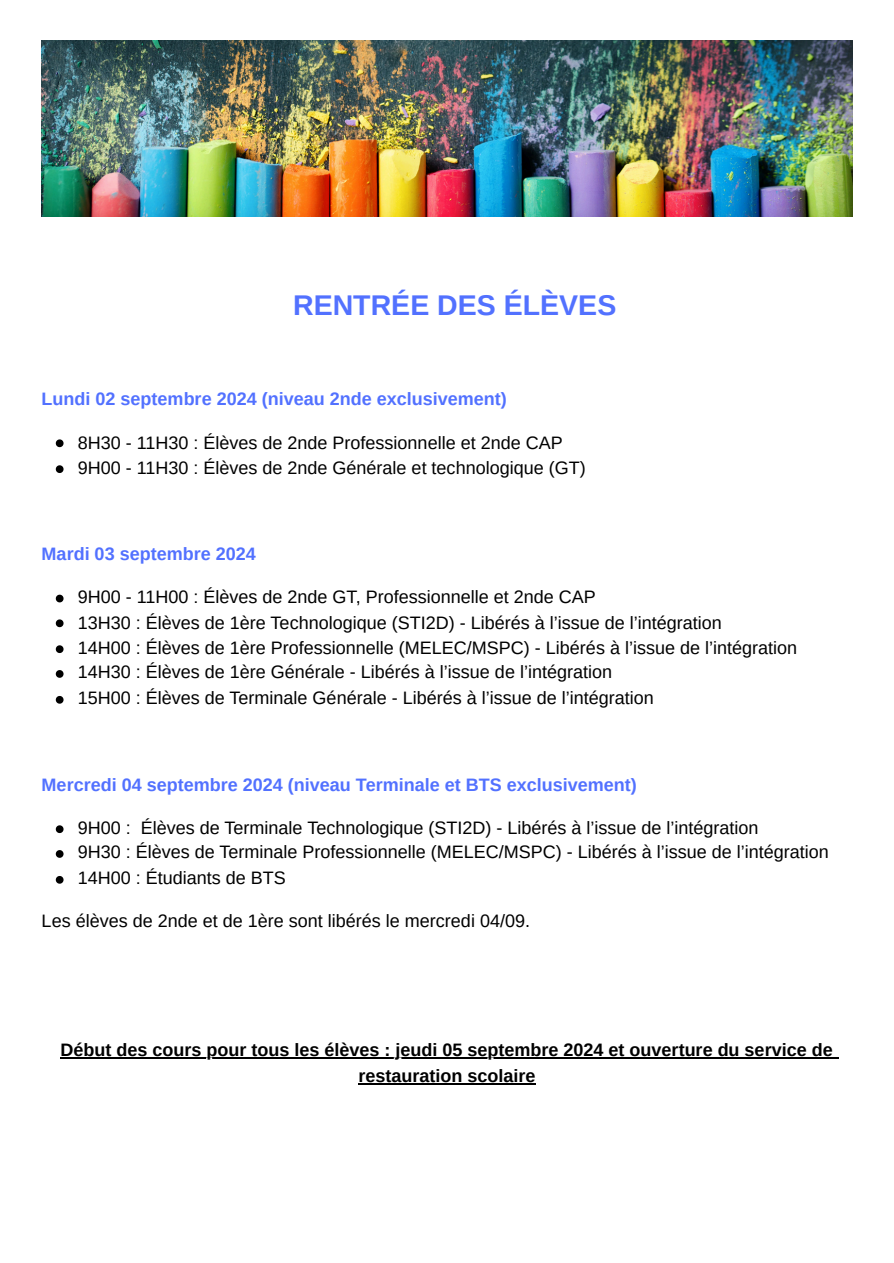
<style>
.page{position:relative;width:894px;height:1263px;background:#fff}
.page>*{position:absolute;margin:0;border:0;box-sizing:border-box;transform-origin:0 0}
.t1{font:700 28.5px "Arimo";color:#5271ff}
.t2{font:18px "Arimo";color:#000}
.t3{font:700 18px "Arimo";color:#5271ff}
.t4{font:700 18px/25.8px "Arimo";color:#000;text-align:center}
</style>
<div class="page">
<hr style="left:60px;top:1058px;width:773px;height:1px;background:#000">
<hr style="left:358px;top:1083px;width:177px;height:2px;background:#000">
<img style="left:42px;top:40px;width:810px;height:176px">
<svg style="left:56px;top:439px;width:7px;height:8px"></svg>
<svg style="left:56px;top:465px;width:7px;height:8px"></svg>
<svg style="left:56px;top:595px;width:7px;height:7px"></svg>
<svg style="left:56px;top:619px;width:7px;height:8px"></svg>
<svg style="left:56px;top:645px;width:7px;height:8px"></svg>
<svg style="left:56px;top:670px;width:7px;height:8px"></svg>
<svg style="left:56px;top:696px;width:7px;height:8px"></svg>
<svg style="left:56px;top:825px;width:7px;height:8px"></svg>
<svg style="left:56px;top:850px;width:7px;height:8px"></svg>
<svg style="left:56px;top:876px;width:7px;height:8px"></svg>
<p class="t1" style="left:293px;top:289px;width:324px">RENTRÉE DES ÉLÈVES</p>
<p class="t3" style="left:42px;top:389px;width:466px">Lundi 02 septembre 2024 (niveau 2nde exclusivement)</p>
<p class="t2" style="left:78px;top:433px;width:486px">8H30 - 11H30 : Élèves de 2nde Professionnelle et 2nde CAP</p>
<p class="t2" style="left:78px;top:457px;width:509px">9H00 - 11H30 : Élèves de 2nde Générale et technologique (GT)</p>
<p class="t3" style="left:42px;top:544px;width:215px">Mardi 03 septembre 2024</p>
<p class="t2" style="left:78px;top:587px;width:519px">9H00 - 11H00 : Élèves de 2nde GT, Professionnelle et 2nde CAP</p>
<p class="t2" style="left:78px;top:613px;width:645px">13H30 : Élèves de 1ère Technologique (STI2D) - Libérés à l’issue de l’intégration</p>
<p class="t2" style="left:78px;top:637px;width:720px">14H00 : Élèves de 1ère Professionnelle (MELEC/MSPC) - Libérés à l’issue de l’intégration</p>
<p class="t2" style="left:78px;top:662px;width:535px">14H30 : Élèves de 1ère Générale - Libérés à l’issue de l’intégration</p>
<p class="t2" style="left:78px;top:688px;width:577px">15H00 : Élèves de Terminale Générale - Libérés à l’issue de l’intégration</p>
<p class="t3" style="left:42px;top:775px;width:596px">Mercredi 04 septembre 2024 (niveau Terminale et BTS exclusivement)</p>
<p class="t2" style="left:78px;top:817px;width:682px">9H00 : Élèves de Terminale Technologique (STI2D) - Libérés à l’issue de l’intégration</p>
<p class="t2" style="left:78px;top:842px;width:752px">9H30 : Élèves de Terminale Professionnelle (MELEC/MSPC) - Libérés à l’issue de l’intégration</p>
<p class="t2" style="left:78px;top:868px;width:209px">14H00 : Étudiants de BTS</p>
<p class="t2" style="left:42px;top:911px;width:489px">Les élèves de 2nde et de 1ère sont libérés le mercredi 04/09.</p>
<h2 class="t4" style="left:60px;top:1037px;width:773px">Début des cours pour tous les élèves : jeudi 05 septembre 2024 et ouverture du service de restauration scolaire</h2>
</div>
